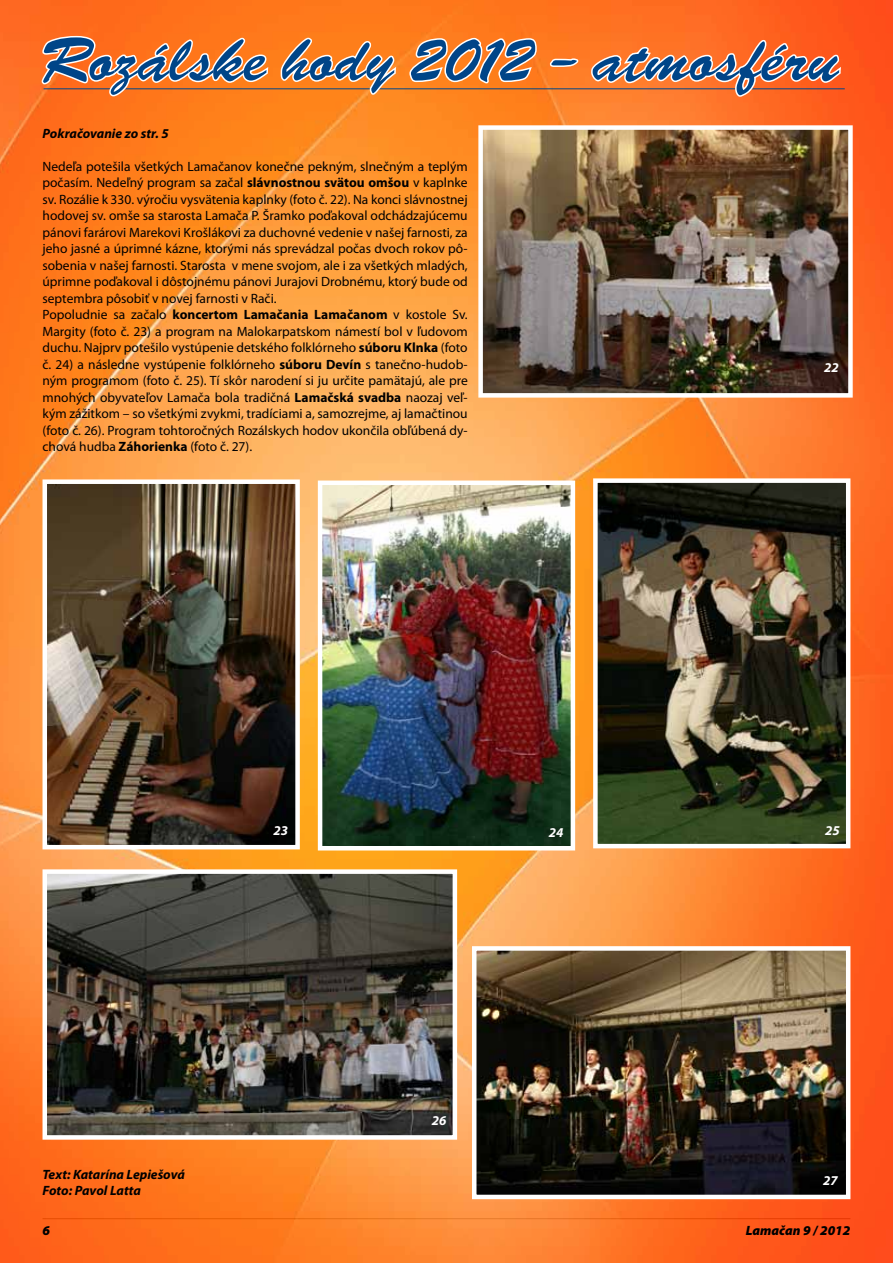
<style>
.page{position:relative;width:893px;height:1263px;background:#fff}
.page>*{position:absolute;margin:0;border:0;box-sizing:border-box;transform-origin:0 0}
.t1{font:63px "Brush Script DOT";color:#004588}
.t2{font:13.5px/16.5px "Myriad Pro";color:#000}
.t3{font:italic 700 13.5px/16.5px "Myriad Pro";color:#000}
.t4{font:italic 900 13.5px "Myriad Pro";color:#000}
.t5{font:italic 700 13.5px "Myriad Pro";color:#fff}
.s1{font-weight:700}
</style>
<div class="page">
<img style="left:0;top:0;width:893px;height:1263px">
<img style="left:483px;top:130px;width:365px;height:263px">
<div style="left:478px;top:125px;width:375px;height:273px;border:4px solid #fff"></div>
<img style="left:48px;top:484px;width:247px;height:360px">
<div style="left:43px;top:479px;width:257px;height:370px;border:4px solid #fff"></div>
<img style="left:323px;top:485px;width:247px;height:360px">
<div style="left:318px;top:480px;width:257px;height:370px;border:4px solid #fff"></div>
<img style="left:598px;top:483px;width:247px;height:360px">
<div style="left:593px;top:478px;width:257px;height:370px;border:4px solid #fff"></div>
<img style="left:48px;top:874px;width:404px;height:261px">
<div style="left:43px;top:869px;width:414px;height:271px;border:4px solid #fff"></div>
<img style="left:477px;top:951px;width:368px;height:243px">
<div style="left:472px;top:946px;width:378px;height:253px;border:4px solid #fff"></div>
<hr style="left:44px;top:88px;width:801px;height:1px;background:#004588">
<svg style="left:39px;top:34px;width:230px;height:64px"></svg>
<svg style="left:279px;top:36px;width:118px;height:62px"></svg>
<svg style="left:407px;top:36px;width:132px;height:49px"></svg>
<svg style="left:548px;top:57px;width:32px;height:11px"></svg>
<svg style="left:589px;top:38px;width:253px;height:60px"></svg>
<h1 class="t1" style="left:44px;top:23px;width:797px">Rozálske hody 2012 – atmosféru</h1>
<p class="t3" style="left:43px;top:124px;width:128px">Pokračovanie zo str. 5</p>
<p class="t2" style="left:43px;top:158px;width:427px">Nedeľa potešila všetkých Lamačanov konečne pekným, slnečným a teplým počasím. Nedeľný program sa začal <span class="s1">slávnostnou svätou omšou</span> v kaplnke sv. Rozálie k 330. výročiu vysvätenia kaplnky (foto č. 22). Na konci slávnostnej hodovej sv. omše sa starosta Lamača P. Šramko poďakoval odchádzajúcemu pánovi farárovi Marekovi Krošlákovi za duchovné vedenie v našej farnosti, za jeho jasné a úprimné kázne, ktorými nás sprevádzal počas dvoch rokov pô&shy;sobenia v našej farnosti. Starosta v mene svojom, ale i za všetkých mladých, úprimne poďakoval i dôstojnému pánovi Jurajovi Drobnému, ktorý bude od septembra pôsobiť v novej farnosti v Rači.<br>Popoludnie sa začalo <span class="s1">koncertom Lamačania Lamačanom</span> v kostole Sv.<br>Margity (foto č. 23) a program na Malokarpatskom námestí bol v ľudovom duchu. Najprv potešilo vystúpenie detského folklórneho <span class="s1">súboru Klnka</span> (foto č. 24) a následne vystúpenie folklórneho <span class="s1">súboru Devín</span> s tanečno-hudob&shy;ným programom (foto č. 25). Tí skôr narodení si ju určite pamätajú, ale pre mnohých obyvateľov Lamača bola tradičná <span class="s1">Lamačská svadba</span> naozaj veľ&shy;kým zážitkom – so všetkými zvykmi, tradíciami a, samozrejme, aj lamačtinou (foto č. 26). Program tohtoročných Rozálskych hodov ukončila obľúbená dy&shy;chová hudba <span class="s1">Záhorienka</span> (foto č. 27).</p>
<p class="t5" style="left:824px;top:358px;width:16px">22</p>
<p class="t5" style="left:273px;top:822px;width:16px">23</p>
<p class="t5" style="left:549px;top:824px;width:16px">24</p>
<p class="t5" style="left:825px;top:822px;width:16px">25</p>
<p class="t3" style="left:43px;top:1165px;width:144px">Text: Katarína Lepiešová<br>Foto: Pavol Latta</p>
<p class="t5" style="left:432px;top:1112px;width:16px">26</p>
<p class="t5" style="left:823px;top:1171px;width:16px">27</p>
<p class="t4" style="left:43px;top:1223px;width:9px">6</p>
<p class="t4" style="left:746px;top:1223px;width:106px">Lamačan 9 / 2012</p>
</div>
